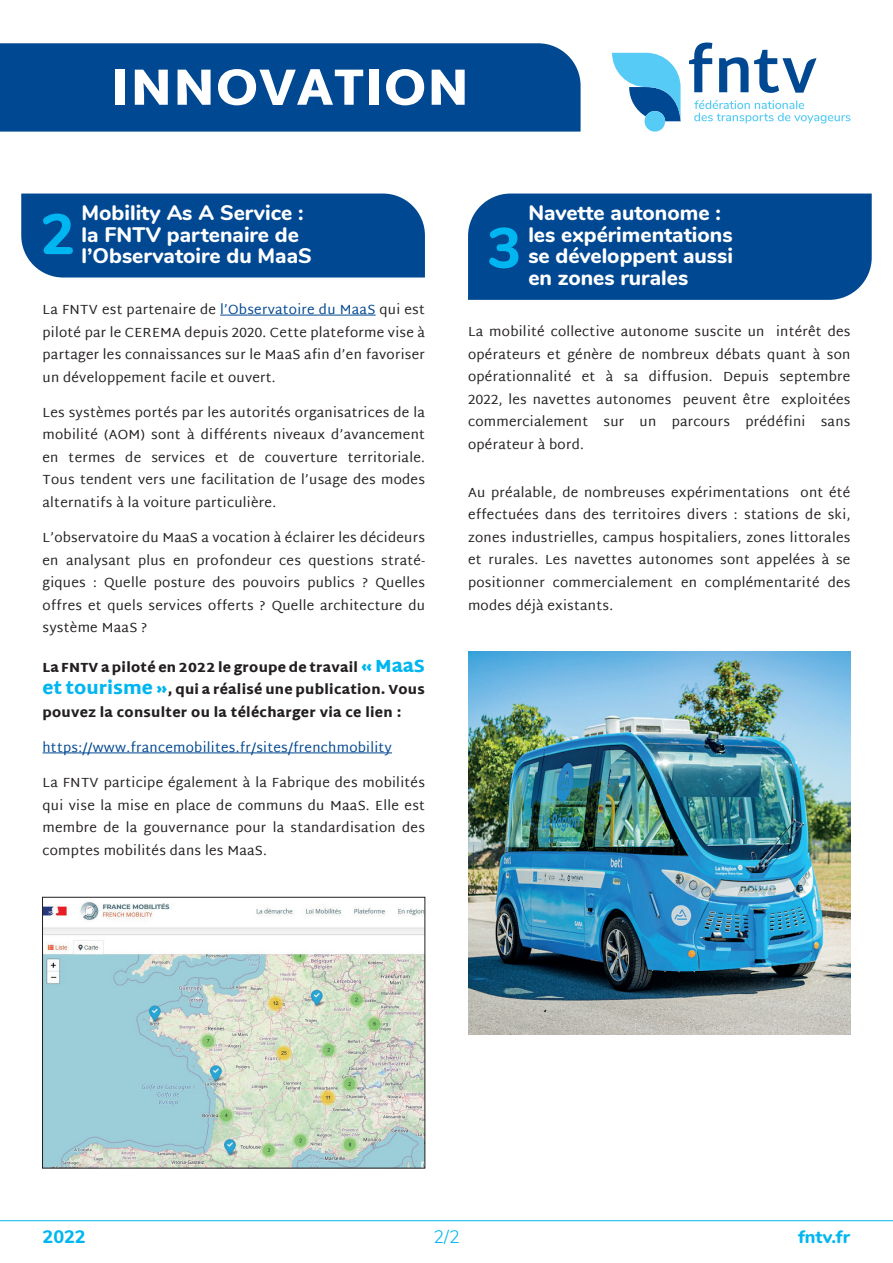
<style>
.page{position:relative;width:893px;height:1263px;background:#fff}
.page>*{position:absolute;margin:0;border:0;box-sizing:border-box;transform-origin:0 0}
.t1{font:800 56.85px "Nunito";color:#00b6f0}
.t2{font:900 51.6px "Martel Sans";letter-spacing:.01em;color:#fff}
.t3{font:800 21px/21.6px "Nunito";color:#fff}
.t4{font:800 18px "Nunito";color:#00b6f0}
.t5{font:300 18px "Nunito";color:#00b6f0}
.t6{font:13.5px/22.5px "Martel Sans";letter-spacing:.02em;color:#231f20;text-align:justify}
.t7{font:900 13.5px/22.5px "Martel Sans";letter-spacing:.02em;color:#231f20;text-align:justify}
.t8{font:13.5px "Martel Sans";letter-spacing:.02em;color:#014892}
.s1{color:#014892}
.s2{font-size:18px;color:#00b6f0}
</style>
<div class="page">
<div style="left:0;top:43px;width:581px;height:89px;background:#014892"></div>
<hr style="left:220px;top:315px;width:156px;height:1px;background:#014892">
<hr style="left:43px;top:752px;width:349px;height:1px;background:#014892">
<hr style="left:0;top:1220px;width:893px;height:1px;background:#00b6f0">
<div style="left:21px;top:194px;width:404px;height:83px;background:#014892"></div>
<div style="left:468px;top:194px;width:404px;height:106px;background:#014892"></div>
<img style="left:44px;top:902px;width:379px;height:264px">
<div style="left:42px;top:897px;width:383px;height:271px;border:1px solid #231f20"></div>
<img style="left:468px;top:652px;width:383px;height:383px">
<svg style="left:612px;top:53px;width:68px;height:68px"></svg>
<svg style="left:694px;top:100px;width:156px;height:24px"></svg>
<svg style="left:689px;top:43px;width:23px;height:49px"></svg>
<svg style="left:719px;top:50px;width:97px;height:43px"></svg>
<div style="left:645px;top:111px;width:20px;height:21px;background:#56cbf5;border-radius:50%"></div>
<h2 class="t2" style="left:111px;top:57px;width:360px">INNOVATION</h2>
<h1 class="t1" style="left:41px;top:192px;width:36px">2</h1>
<h3 class="t3" style="left:82px;top:201px;width:224px">Mobility As A Service : la FNTV partenaire de</h3>
<h3 class="t3" style="left:82px;top:244px;width:232px">l’Observatoire du MaaS</h3>
<h1 class="t1" style="left:487px;top:206px;width:36px">3</h1>
<h3 class="t3" style="left:528px;top:201px;width:206px">Navette autonome : les expérimentations se développent aussi</h3>
<h3 class="t3" style="left:528px;top:265px;width:161px">en zones rurales</h3>
<p class="t6" style="left:43px;top:298px;width:384px">La FNTV est partenaire de <span class="s1">l’Observatoire du MaaS</span> qui est piloté par le CEREMA depuis 2020. Cette plateforme vise à partager les connaissances sur le MaaS afin d’en favoriser un développement facile et ouvert.</p>
<p class="t6" style="left:43px;top:401px;width:384px">Les systèmes portés par les autorités organisatrices de la mobilité (AOM) sont à différents niveaux d’avancement en termes de services et de couverture territoriale.<br>Tous tendent vers une facilitation de l’usage des modes alternatifs à la voiture particulière.</p>
<p class="t6" style="left:43px;top:526px;width:384px">L’observatoire du MaaS a vocation à éclairer les décideurs en analysant plus en profondeur ces questions straté&shy;giques : Quelle posture des pouvoirs publics ? Quelles offres et quels services offerts ? Quelle architecture du système MaaS ?</p>
<p class="t7" style="left:43px;top:656px;width:384px">La FNTV a piloté en 2022 le groupe de travail <span class="s2">« MaaS et tourisme »</span>, qui a réalisé une publication. Vous pouvez la consulter ou la télécharger via ce lien :</p>
<p class="t8" style="left:43px;top:739px;width:351px">https://www.francemobilites.fr/sites/frenchmobility</p>
<p class="t6" style="left:43px;top:771px;width:384px">La FNTV participe également à la Fabrique des mobilités qui vise la mise en place de communs du MaaS. Elle est membre de la gouvernance pour la standardisation des comptes mobilités dans les MaaS.</p>
<p class="t6" style="left:468px;top:320px;width:384px">La mobilité collective autonome suscite un intérêt des opérateurs et génère de nombreux débats quant à son opérationnalité et à sa diffusion. Depuis septembre 2022, les navettes autonomes peuvent être exploitées commercialement sur un parcours prédéfini sans opérateur à bord.</p>
<p class="t6" style="left:468px;top:481px;width:384px">Au préalable, de nombreuses expérimentations ont été effectuées dans des territoires divers : stations de ski, zones industrielles, campus hospitaliers, zones littorales et rurales. Les navettes autonomes sont appelées à se positionner commercialement en complémentarité des modes déjà existants.</p>
<h3 class="t4" style="left:43px;top:1223px;width:45px">2022</h3>
<h3 class="t5" style="left:433px;top:1223px;width:28px">2/2</h3>
<h3 class="t4" style="left:798px;top:1223px;width:53px">fntv.fr</h3>
</div>
